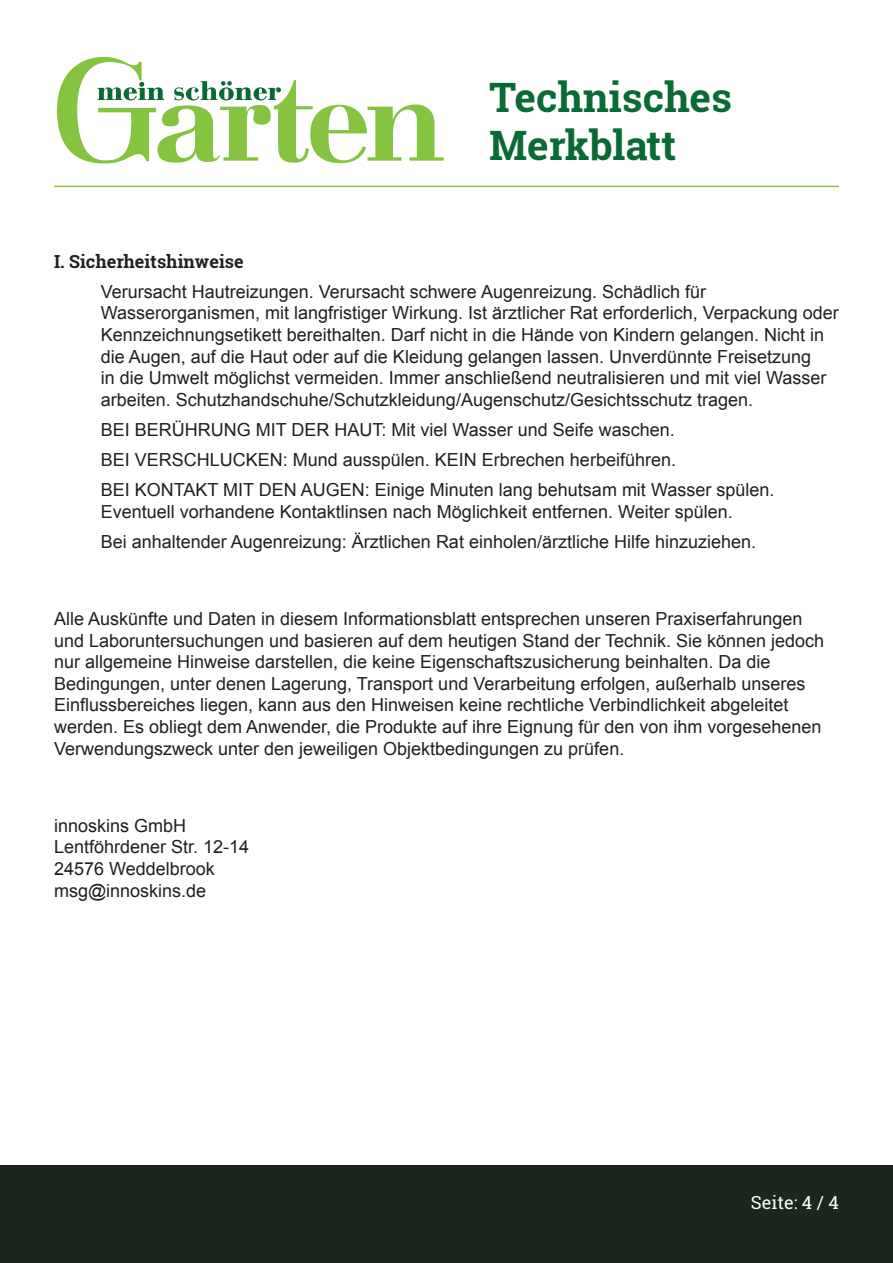
<style>
.page{position:relative;width:893px;height:1263px;background:#fff}
.page>*{position:absolute;margin:0;border:0;box-sizing:border-box;transform-origin:0 0}
.t1{font:700 40.5px/48.6px "Roboto Slab";color:#0a6a36}
.t2{font:18px/21.6px "Arial";color:#231f20}
.t3{font:700 18px "Roboto Slab";color:#231f20}
.t4{font:18px "Roboto Slab";color:#fff}
</style>
<div class="page">
<svg style="left:57px;top:56px;width:387px;height:108px"></svg>
<div style="left:0;top:1165px;width:893px;height:98px;background:#1b271d"></div>
<hr style="left:54px;top:186px;width:785px;height:1px;background:#85c440">
<h1 class="t1" style="left:489px;top:72px;width:245px">Technisches<br>Merkblatt</h1>
<p class="t3" style="left:54px;top:249px;width:191px">I. Sicherheitshinweise</p>
<p class="t2" style="left:101px;top:281px;width:740px">Verursacht Hautreizungen. Verursacht schwere Augenreizung. Schädlich für Wasserorganismen, mit langfristiger Wirkung. Ist ärztlicher Rat erforderlich, Verpackung oder Kennzeichnungsetikett bereithalten. Darf nicht in die Hände von Kindern gelangen. Nicht in die Augen, auf die Haut oder auf die Kleidung gelangen lassen. Unverdünnte Freisetzung<br>in die Umwelt möglichst vermeiden. Immer anschließend neutralisieren und mit viel Wasser arbeiten. Schutzhandschuhe/Schutzkleidung/Augenschutz/Gesichtsschutz tragen.</p>
<p class="t2" style="left:101px;top:415px;width:675px;line-height:30.2px">BEI BERÜHRUNG MIT DER HAUT: Mit viel Wasser und Seife waschen.<br>BEI VERSCHLUCKEN: Mund ausspülen. KEIN Erbrechen herbeiführen.<br>BEI KONTAKT MIT DEN AUGEN: Einige Minuten lang behutsam mit Wasser spülen.</p>
<p class="t2" style="left:101px;top:496px;width:657px;line-height:30.2px">Eventuell vorhandene Kontaktlinsen nach Möglichkeit entfernen. Weiter spülen.<br>Bei anhaltender Augenreizung: Ärztlichen Rat einholen/ärztliche Hilfe hinzuziehen.</p>
<p class="t2" style="left:54px;top:608px;width:772px">Alle Auskünfte und Daten in diesem Informationsblatt entsprechen unseren Praxiserfahrungen und Laboruntersuchungen und basieren auf dem heutigen Stand der Technik. Sie können jedoch nur allgemeine Hinweise darstellen, die keine Eigenschaftszusicherung beinhalten. Da die Bedingungen, unter denen Lagerung, Transport und Verarbeitung erfolgen, außerhalb unseres Einflussbereiches liegen, kann aus den Hinweisen keine rechtliche Verbindlichkeit abgeleitet werden. Es obliegt dem Anwender, die Produkte auf ihre Eignung für den von ihm vorgesehenen Verwendungszweck unter den jeweiligen Objektbedingungen zu prüfen.</p>
<p class="t2" style="left:54px;top:815px;width:197px">innoskins GmbH<br>Lentföhrdener Str. 12-14<br>24576 Weddelbrook msg@innoskins.de</p>
<p class="t4" style="left:751px;top:1190px;width:90px">Seite: 4 / 4</p>
</div>
